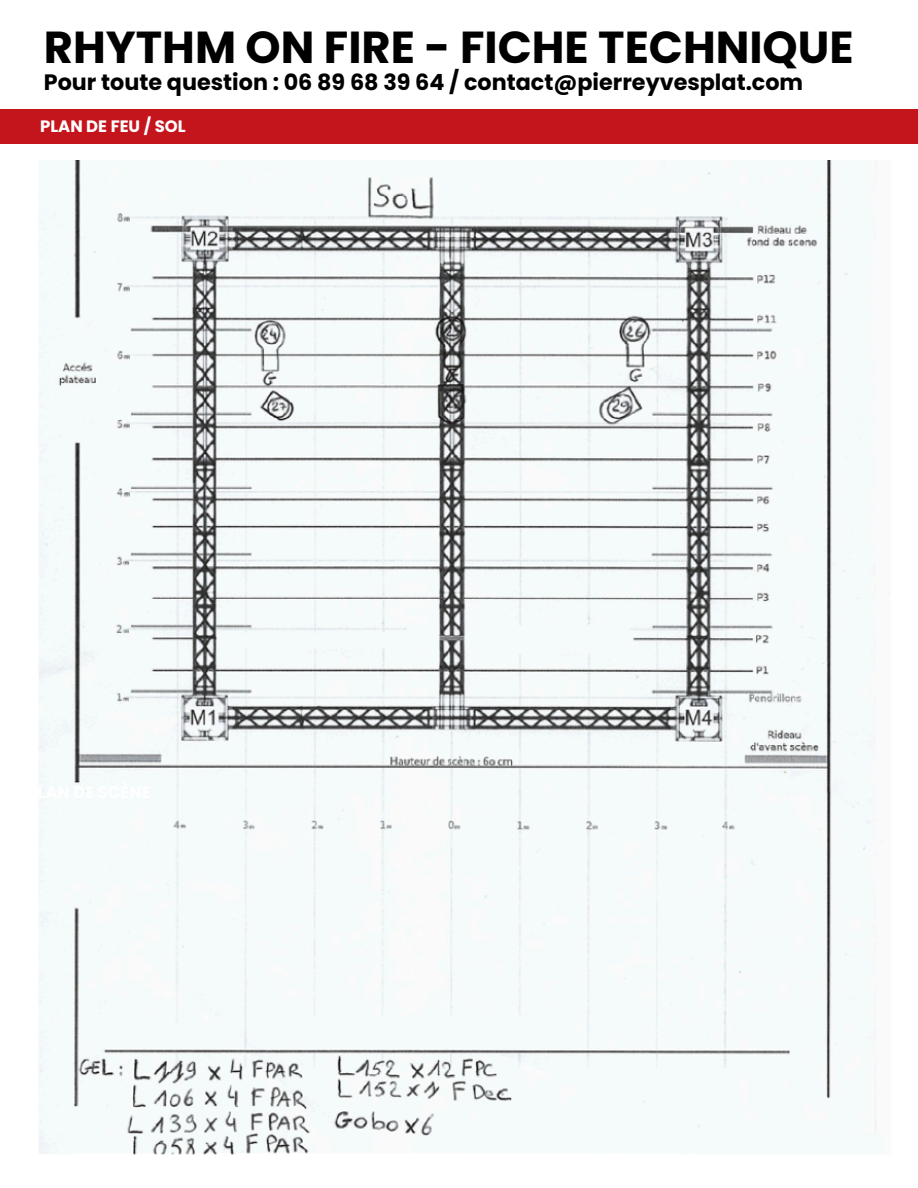
<style>
.page{position:relative;width:918px;height:1188px;background:#fff}
.page>*{position:absolute;margin:0;border:0;box-sizing:border-box;transform-origin:0 0}
.t1{font:700 44.85px "Poppins";color:#000}
.t2{font:700 22.35px "Poppins";color:#000}
.t3{font:700 16.5px "Poppins";color:#fff}
</style>
<div class="page">
<div style="left:0;top:109px;width:918px;height:35px;background:#c4151c"></div>
<img style="left:38px;top:160px;width:845px;height:995px">
<p class="t1" style="left:44px;top:16px;width:811px">RHYTHM ON FIRE - FICHE TECHNIQUE</p>
<p class="t2" style="left:44px;top:66px;width:761px">Pour toute question : 06 89 68 39 64 / contact@pierreyvesplat.com</p>
<p class="t3" style="left:40px;top:115px;width:147px">PLAN DE FEU / SOL</p>
</div>
